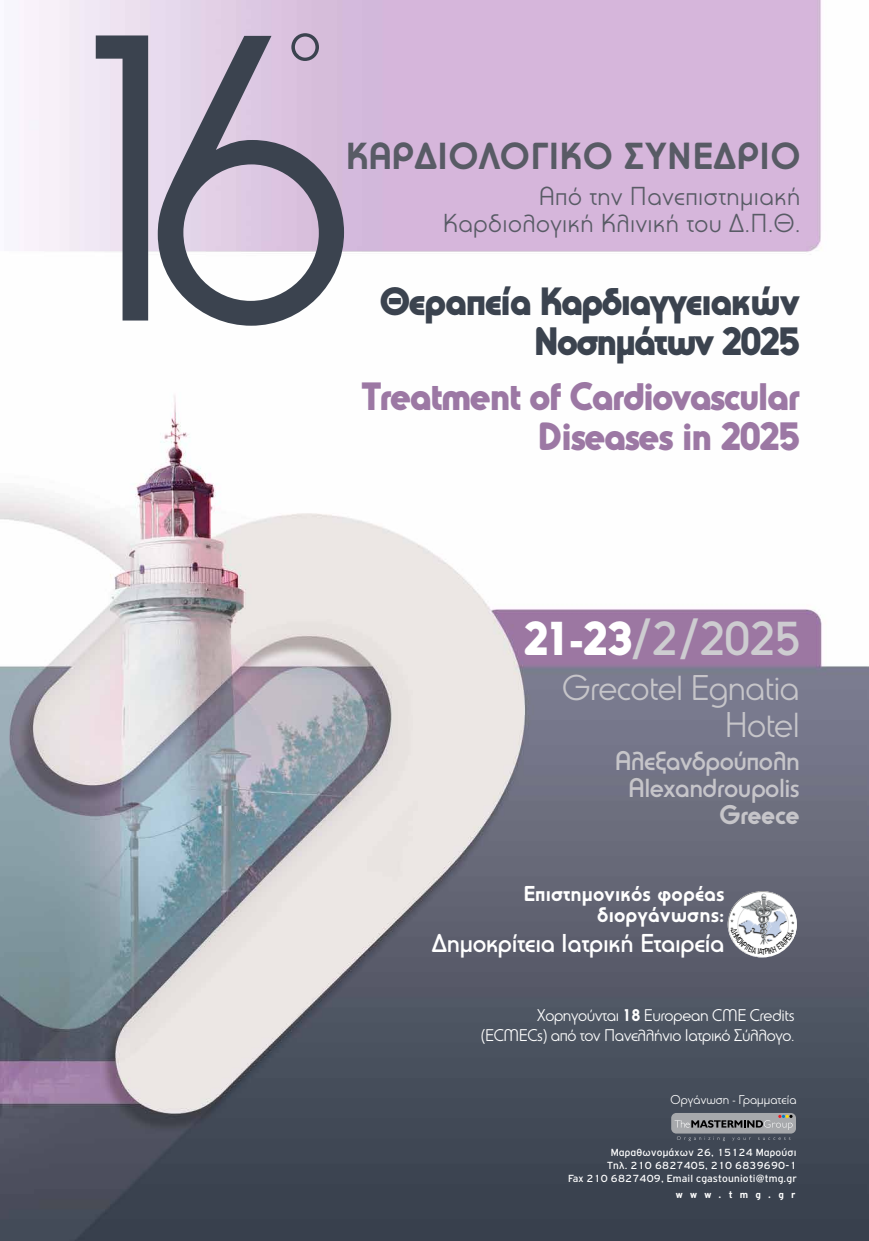
<style>
.page{position:relative;width:869px;height:1241px;background:#fff}
.page>*{position:absolute;margin:0;border:0;box-sizing:border-box;transform-origin:0 0}
.t1{font:400.14px "PF Universal";color:#3b434f}
.t2{font:58.1px "PF Universal";color:#3b434f}
.t3{font:500 46.64px "PF Universal";color:#cdccd0}
.t4{font:900 38.76px/39.6px "PF Universal";letter-spacing:-.05em;color:#9c78a4;text-align:right}
.t5{font:900 38.76px/39.6px "PF Universal";letter-spacing:-.06em;color:#3b434f;text-align:right}
.t6{font:700 36.93px "PF Universal";letter-spacing:.02em;color:#585b65}
.t7{font:35.18px/36.8px "PF Universal";letter-spacing:-.02em;color:#c6c5c9;text-align:right}
.t8{font:500 26.43px/27.3px "PF Universal";letter-spacing:-.02em;color:#c6c5c9;text-align:center}
.t9{font:700 26.43px "PF Universal";letter-spacing:-.02em;color:#c6c5c9}
.t10{font:25.55px/27.3px "PF Universal";letter-spacing:.02em;color:#585b65;text-align:right}
.t11{font:500 25.38px "PF Universal";letter-spacing:-.015em;color:#fff}
.t12{font:700 21.18px/21.2px "PF Universal";letter-spacing:.01em;color:#fff;text-align:right}
.t13{font:16.62px/19.9px "PF Universal";letter-spacing:-.02em;color:#fff;text-align:right}
.t14{font:12.6px "PF Universal";letter-spacing:.01em;color:#fff}
.t15{font:11.03px/12.6px "PF Highway Gothic";letter-spacing:.02em;color:#fff;text-align:right}
.t16{font:700 10.33px "PF Highway Gothic";letter-spacing:.7em;color:#fff}
.s1{font-weight:900;color:#fff}
.s2{font-weight:700}
</style>
<div class="page">
<img style="left:0;top:0;width:868px;height:1240px">
<div style="left:671px;top:1112px;width:124px;height:21px;background:#a7a9ac;border-radius:5px"></div>
<svg style="left:676px;top:1136px;width:48px;height:4px"></svg>
<svg style="left:732px;top:1137px;width:18px;height:3px"></svg>
<svg style="left:757px;top:1137px;width:33px;height:2px"></svg>
<svg style="left:674px;top:1114px;width:118px;height:15px"></svg>
<img style="left:727px;top:891px;width:69px;height:66px">
<svg style="left:730px;top:928px;width:63px;height:26px"></svg>
<h2 class="t2" style="left:289px;top:6px;width:33px">ο</h2>
<h1 class="t1" style="left:27px;top:-54px;width:329px">16</h1>
<h3 class="t6" style="left:346px;top:133px;width:455px">ΚΑΡΔΙΟΛΟΓΙΚΟ ΣΥΝΕΔΡΙΟ</h3>
<h3 class="t10" style="left:443px;top:182px;width:358px">Από την Πανεπιστημιακή<br>Καρδιολογική Κλινική του Δ.Π.Θ.</h3>
<h3 class="t5" style="left:379px;top:281px;width:421px">Θεραπεία Kαρδιαγγειακών<br>Nοσημάτων 2025</h3>
<h3 class="t4" style="left:361px;top:376px;width:439px">Treatment of Cardiovascular<br>Diseases in 2025</h3>
<h3 class="t3" style="left:523px;top:611px;width:278px"><span class="s1">21-23</span>/2/2025</h3>
<h3 class="t7" style="left:562px;top:669px;width:239px">Grecotel Egnatia<br>Hotel</h3>
<h3 class="t8" style="left:615px;top:746px;width:186px">Αλεξανδρούπολη<br>Αlexandroupolis</h3>
<h3 class="t9" style="left:719px;top:798px;width:82px">Greece</h3>
<h3 class="t12" style="left:523px;top:882px;width:202px">Επιστημονικός φορέας διοργάνωσης:</h3>
<h3 class="t11" style="left:432px;top:928px;width:294px">Δημοκρίτεια Ιατρική Εταιρεία</h3>
<h3 class="t13" style="left:481px;top:1005px;width:315px">Χορηγούνται <span class="s2">18</span> European CME Credits (ECMECs) από τον Πανελλήνιο Ιατρικό Σύλλογο.</h3>
<p class="t14" style="left:670px;top:1092px;width:128px">Οργάνωση - Γραμματεία</p>
<p class="t15" style="left:567px;top:1146px;width:230px">Μαραθωνομάχων 26, 15124 Μαρούσι<br>Tηλ. 210 6827405, 210 6839690-1<br>Fax 210 6827409, Εmail cgastounioti@tmg.gr</p>
<p class="t16" style="left:675px;top:1189px;width:121px">www.tmg.gr</p>
</div>
